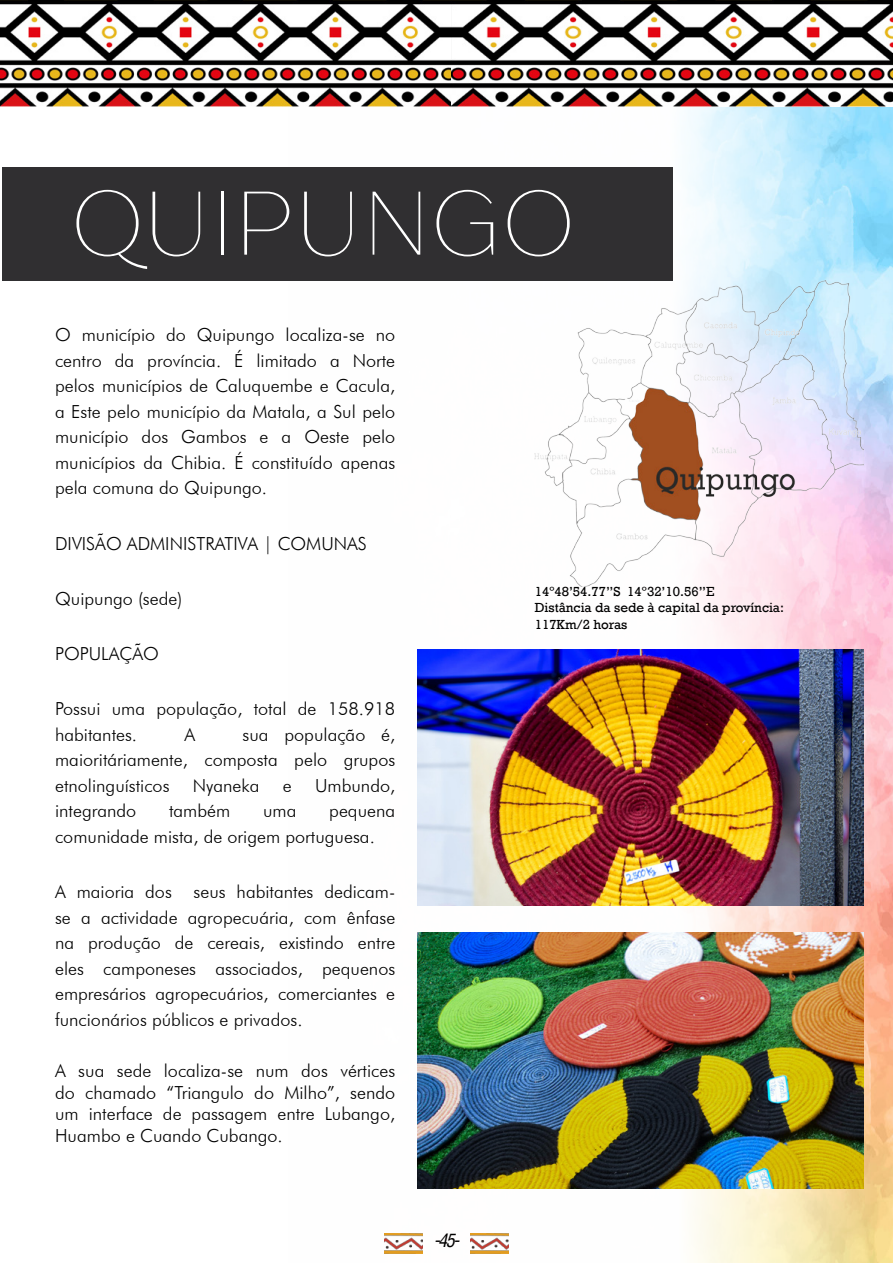
<style>
.page{position:relative;width:893px;height:1263px;background:#fff}
.page>*{position:absolute;margin:0;border:0;box-sizing:border-box;transform-origin:0 0}
.t1{font:90px "Drugs";color:#fff}
.t2{font:300 18px/25.5px "Futura BT";color:#000;text-align:justify}
.t3{font:italic condensed 18px "Helvetica";color:#000}
.t4{font:13.5px/16.2px "Rockwell";color:#000}
</style>
<div class="page">
<img style="left:288px;top:106px;width:605px;height:1157px">
<img style="left:471px;top:1233px;width:37px;height:20px">
<img style="left:385px;top:1233px;width:37px;height:20px">
<img style="left:0;top:0;width:893px;height:106px">
<div style="left:2px;top:167px;width:670px;height:114px;background:#302f31"></div>
<img style="left:535px;top:281px;width:328px;height:306px">
<img style="left:418px;top:649px;width:445px;height:257px">
<img style="left:418px;top:932px;width:445px;height:257px">
<h1 class="t1" style="left:71px;top:166px;width:506px">QUIPUNGO</h1>
<p class="t2" style="left:55px;top:322px;width:342px">O município do Quipungo localiza-se no centro da província. É limitado a Norte pelos municípios de Caluquembe e Cacula, a Este pelo município da Matala, a Sul pelo município dos Gambos e a Oeste pelo municípios da Chibia. É constituído apenas pela comuna do Quipungo.</p>
<p class="t2" style="left:55px;top:530px;width:313px">DIVISÃO ADMINISTRATIVA | COMUNAS</p>
<p class="t2" style="left:55px;top:585px;width:129px">Quipungo (sede)</p>
<p class="t2" style="left:55px;top:641px;width:105px">POPULAÇÃO</p>
<p class="t2" style="left:55px;top:696px;width:342px">Possui uma população, total de 158.918 habitantes.</p>
<p class="t2" style="left:55px;top:721px;width:342px;text-indent:188px">sua população é, maioritáriamente, composta pelo grupos etnolinguísticos</p>
<p class="t2" style="left:185px;top:721px;width:12px">A</p>
<p class="t2" style="left:193px;top:772px;width:68px">Nyaneka</p>
<p class="t2" style="left:283px;top:772px;width:10px">e</p>
<p class="t2" style="left:315px;top:772px;width:82px">Umbundo,</p>
<p class="t2" style="left:55px;top:798px;width:83px">integrando</p>
<p class="t2" style="left:169px;top:798px;width:63px">também</p>
<p class="t2" style="left:263px;top:798px;width:35px">uma</p>
<p class="t2" style="left:55px;top:798px;width:342px;text-indent:274px">pequena comunidade mista, de origem portuguesa.</p>
<p class="t2" style="left:55px;top:879px;width:342px">A maioria dos seus habitantes dedicam&shy;se a actividade agropecuária, com ênfase na produção de cereais, existindo entre eles camponeses associados, pequenos empresários agropecuários, comerciantes e funcionários públicos e privados.</p>
<p class="t2" style="left:55px;top:1060px;width:342px;line-height:21.6px">A sua sede localiza-se num dos vértices do chamado “Triangulo do Milho”, sendo um interface de passagem entre Lubango, Huambo e Cuando Cubango.</p>
<p class="t3" style="left:434px;top:1228px;width:27px">-45-</p>
<p class="t4" style="left:535px;top:584px;width:251px">14º48’54.77’’S 14º32’10.56’’E<br>Distância da sede à capital da província:<br>117Km/2 horas</p>
</div>
